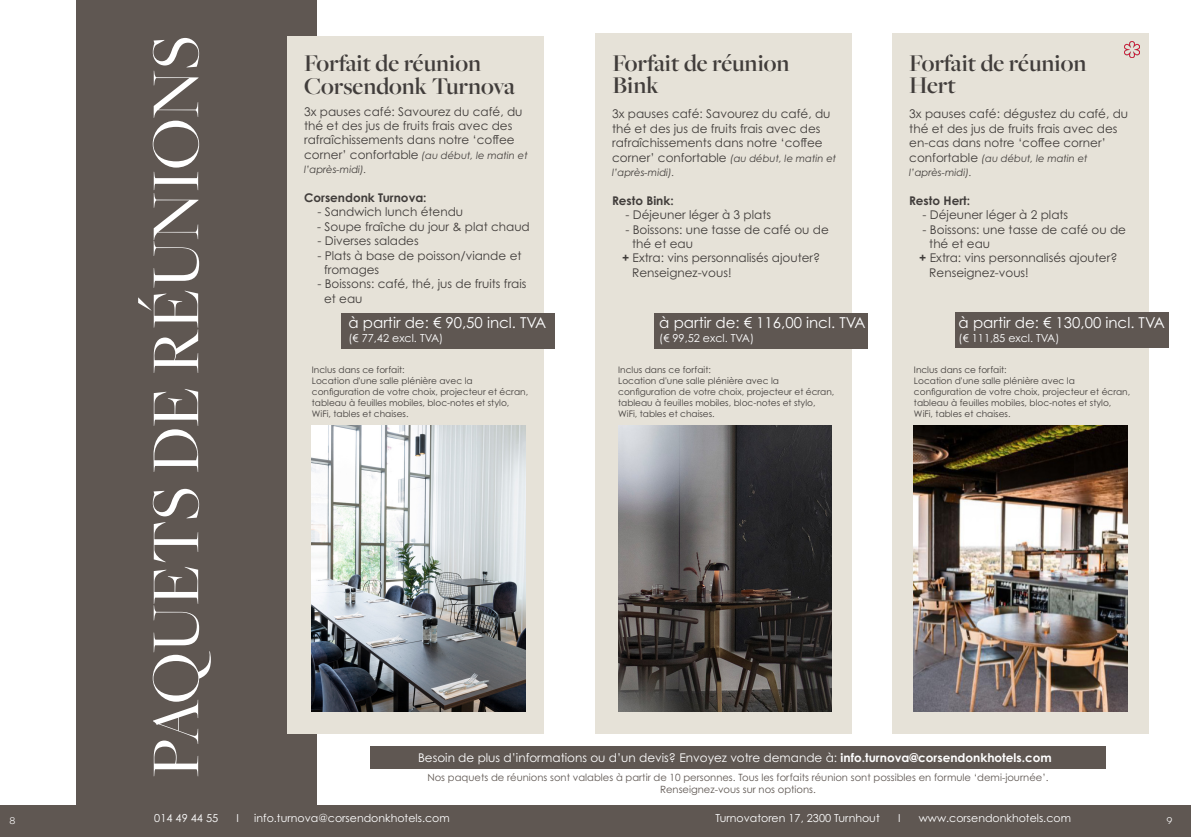
<style>
.page{position:relative;width:1191px;height:837px;background:#fff}
.page>*{position:absolute;margin:0;border:0;box-sizing:border-box;transform-origin:0 0}
.t1{font:71px "Freight Big Pro";color:#fff}
.t2{font:600 25px/22px "Freight Big Pro";color:#413d3b}
.t3{font:15px "Century Gothic Pro";color:#fff}
.t4{font:12px/14.4px "Century Gothic Pro";color:#413d3b}
.t5{font:12px "Century Gothic Pro";color:#fff}
.t6{font:700 12px "Century Gothic Pro";color:#413d3b}
.t7{font:12px "Novecentosanswide";color:#fff}
.t8{font:11px "Century Gothic Pro";color:#fff}
.t9{font:10px/12px "Century Gothic Pro";color:#5f5752;text-align:center}
.t10{font:italic 10px/14.4px "Century Gothic Pro";color:#413d3b}
.t11{font:9px/10.8px "Century Gothic Pro";color:#413d3b}
.s1{font-style:italic;font-size:10px}
.s2{font-weight:700}
.s3{font-style:normal;font-size:12px}
</style>
<div class="page">
<div style="left:77px;top:0;width:240px;height:836px;background:#5f5752"></div>
<div style="left:287px;top:36px;width:256px;height:697px;background:#e6e2d8"></div>
<img style="left:312px;top:425px;width:213px;height:286px">
<div style="left:341px;top:313px;width:213px;height:35px;background:#5f5752"></div>
<div style="left:892px;top:33px;width:256px;height:700px;background:#e6e2d8"></div>
<img style="left:914px;top:425px;width:213px;height:286px">
<div style="left:595px;top:33px;width:257px;height:700px;background:#e6e2d8"></div>
<img style="left:618px;top:425px;width:214px;height:286px">
<div style="left:654px;top:313px;width:214px;height:35px;background:#5f5752"></div>
<div style="left:955px;top:313px;width:213px;height:35px;background:#5f5752"></div>
<div style="left:370px;top:745px;width:736px;height:23px;background:#5f5752"></div>
<div style="left:0;top:805px;width:1191px;height:31px;background:#5f5752"></div>
<img style="left:1124px;top:41px;width:15px;height:17px">
<h1 class="t1" style="left:129px;top:776px;width:742px;rotate:-90deg">PAQUETS DE RÉUNIONS</h1>
<h2 class="t2" style="left:304px;top:52px;width:212px">Forfait de réunion<br>Corsendonk Turnova</h2>
<p class="t4" style="left:304px;top:104px;width:225px">3x pauses café: Savourez du café, du thé et des jus de fruits frais avec des rafraîchissements dans notre ‘coffee corner’ confortable <span class="s1">(au début, le matin et</span></p>
<p class="t10" style="left:304px;top:162px;width:64px">l’après-midi).</p>
<p class="t6" style="left:304px;top:190px;width:124px">Corsendonk Turnova:</p>
<p class="t4" style="left:317px;top:205px;width:147px">- Sandwich lunch étendu</p>
<p class="t4" style="left:317px;top:219px;width:214px">- Soupe fraîche du jour &amp; plat chaud</p>
<p class="t4" style="left:317px;top:233px;width:103px">- Diverses salades</p>
<p class="t4" style="left:324px;top:248px;width:199px;text-indent:-7px">- Plats à base de poisson/viande et fromages</p>
<p class="t4" style="left:324px;top:277px;width:204px;text-indent:-7px">- Boissons: café, thé, jus de fruits frais et eau</p>
<p class="t3" style="left:348px;top:314px;width:199px">à partir de: € 90,50 incl. TVA</p>
<p class="t8" style="left:348px;top:331px;width:96px">(€ 77,42 excl. TVA)</p>
<h2 class="t2" style="left:612px;top:51px;width:178px">Forfait de réunion<br>Bink</h2>
<h2 class="t2" style="left:909px;top:51px;width:178px">Forfait de réunion<br>Hert</h2>
<p class="t4" style="left:612px;top:107px;width:226px">3x pauses café: Savourez du café, du thé et des jus de fruits frais avec des rafraîchissements dans notre ‘coffee corner’ confortable <span class="s1">(au début, le matin et</span></p>
<p class="t10" style="left:612px;top:165px;width:64px">l’après-midi).</p>
<p class="t6" style="left:612px;top:193px;width:63px">Resto Bink:</p>
<p class="t4" style="left:625px;top:207px;width:147px">- Déjeuner léger à 3 plats</p>
<p class="t4" style="left:625px;top:222px;width:205px">- Boissons: une tasse de café ou de</p>
<p class="t4" style="left:632px;top:236px;width:62px">thé et eau</p>
<p class="t4" style="left:622px;top:251px;width:200px"><span class="s2">+</span> Extra: vins personnalisés ajouter?</p>
<p class="t4" style="left:632px;top:265px;width:101px">Renseignez-vous!</p>
<p class="t3" style="left:659px;top:313px;width:208px">à partir de: € 116,00 incl. TVA</p>
<p class="t8" style="left:659px;top:331px;width:96px">(€ 99,52 excl. TVA)</p>
<p class="t4" style="left:909px;top:107px;width:220px">3x pauses café: dégustez du café, du thé et des jus de fruits frais avec des en-cas dans notre ‘coffee corner’</p>
<p class="t10" style="left:909px;top:151px;width:180px"><span class="s3">confortable</span> (au début, le matin et l’après-midi).</p>
<p class="t6" style="left:909px;top:193px;width:62px">Resto Hert:</p>
<p class="t4" style="left:922px;top:207px;width:147px">- Déjeuner léger à 2 plats</p>
<p class="t4" style="left:922px;top:222px;width:205px">- Boissons: une tasse de café ou de</p>
<p class="t4" style="left:929px;top:236px;width:62px">thé et eau</p>
<p class="t4" style="left:919px;top:251px;width:200px"><span class="s2">+</span> Extra: vins personnalisés ajouter?</p>
<p class="t4" style="left:929px;top:265px;width:101px">Renseignez-vous!</p>
<p class="t3" style="left:958px;top:313px;width:208px">à partir de: € 130,00 incl. TVA</p>
<p class="t8" style="left:958px;top:331px;width:102px">(€ 111,85 excl. TVA)</p>
<p class="t11" style="left:312px;top:364px;width:218px">Inclus dans ce forfait:<br>Location d'une salle plénière avec la configuration de votre choix, projecteur et écran, tableau à feuilles mobiles, bloc-notes et stylo, WiFi, tables et chaises.</p>
<p class="t11" style="left:618px;top:364px;width:218px">Inclus dans ce forfait:<br>Location d'une salle plénière avec la configuration de votre choix, projecteur et écran, tableau à feuilles mobiles, bloc-notes et stylo, WiFi, tables et chaises.</p>
<p class="t11" style="left:914px;top:364px;width:218px">Inclus dans ce forfait:<br>Location d'une salle plénière avec la configuration de votre choix, projecteur et écran, tableau à feuilles mobiles, bloc-notes et stylo, WiFi, tables et chaises.</p>
<p class="t5" style="left:418px;top:749px;width:635px">Besoin de plus d’informations ou d’un devis? Envoyez votre demande à: <span class="s2">info.turnova@corsendonkhotels.com</span></p>
<p class="t9" style="left:427px;top:770px;width:623px">Nos paquets de réunions sont valables à partir de 10 personnes. Tous les forfaits réunion sont possibles en formule ‘demi-journée’.<br>Renseignez-vous sur nos options.</p>
<p class="t7" style="left:10px;top:812px;width:7px">8</p>
<p class="t8" style="left:154px;top:811px;width:65px">014 49 44 55</p>
<p class="t8" style="left:237px;top:811px;width:4px">I</p>
<p class="t8" style="left:254px;top:811px;width:197px">info.turnova@corsendonkhotels.com</p>
<p class="t8" style="left:715px;top:811px;width:166px">Turnovatoren 17, 2300 Turnhout</p>
<p class="t8" style="left:898px;top:811px;width:4px">I</p>
<p class="t8" style="left:918px;top:811px;width:154px">www.corsendonkhotels.com</p>
<p class="t7" style="left:1166px;top:812px;width:8px">9</p>
</div>
